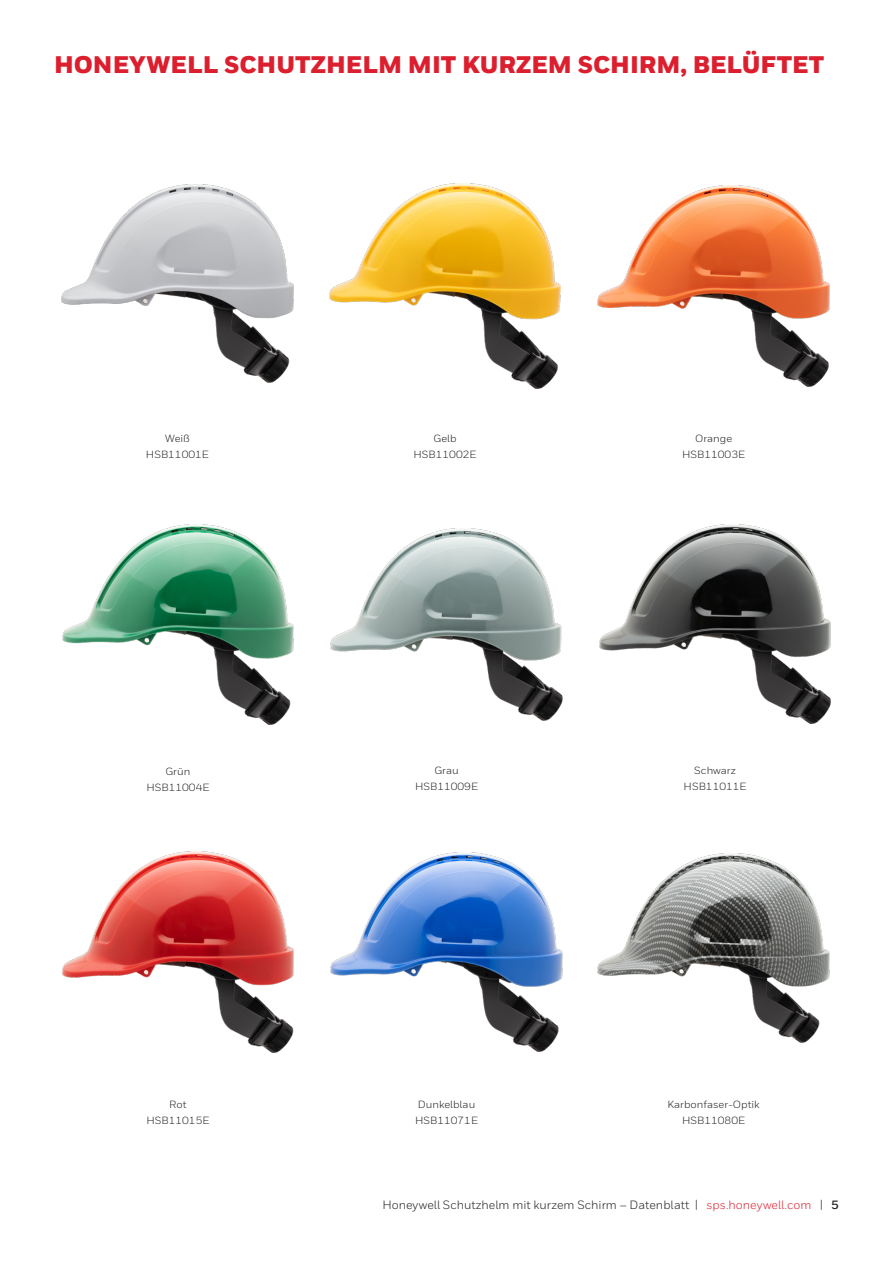
<style>
.page{position:relative;width:893px;height:1263px;background:#fff}
.page>*{position:absolute;margin:0;border:0;box-sizing:border-box;transform-origin:0 0}
.Heading_2__11_15{font:900 24px "Honeywell Sans";color:#dc1f2e}
.MASTER__Header_Foote{font:12px "Honeywell Sans";color:#231f20}
._10_Inside__Body_Tex{font:10.35px "Honeywell Sans TT";color:#231f20;scale:1.04 1}
.s1{color:#dc1f2e}
.s2{font-weight:700}
</style>
<div class="page">
<img style="left:62px;top:185px;width:231px;height:198px">
<img style="left:329px;top:183px;width:232px;height:206px">
<img style="left:598px;top:185px;width:231px;height:202px">
<img style="left:62px;top:524px;width:232px;height:200px">
<img style="left:331px;top:528px;width:231px;height:192px">
<img style="left:599px;top:525px;width:232px;height:199px">
<img style="left:62px;top:852px;width:232px;height:200px">
<img style="left:331px;top:853px;width:231px;height:198px">
<img style="left:598px;top:853px;width:231px;height:190px">
<p class="Heading_2__11_15" style="left:54px;top:49px;width:772px">HONEYWELL SCHUTZHELM MIT KURZEM SCHIRM, BELÜFTET</p>
<p class="_10_Inside__Body_Tex" style="left:165px;top:432px;width:25px">Weiß</p>
<p class="_10_Inside__Body_Tex" style="left:146px;top:448px;width:62px">HSB11001E</p>
<p class="_10_Inside__Body_Tex" style="left:433px;top:432px;width:24px">Gelb</p>
<p class="_10_Inside__Body_Tex" style="left:414px;top:448px;width:62px">HSB11002E</p>
<p class="_10_Inside__Body_Tex" style="left:695px;top:432px;width:37px">Orange</p>
<p class="_10_Inside__Body_Tex" style="left:682px;top:448px;width:62px">HSB11003E</p>
<p class="_10_Inside__Body_Tex" style="left:165px;top:765px;width:25px">Grün</p>
<p class="_10_Inside__Body_Tex" style="left:146px;top:781px;width:62px">HSB11004E</p>
<p class="_10_Inside__Body_Tex" style="left:434px;top:764px;width:25px">Grau</p>
<p class="_10_Inside__Body_Tex" style="left:415px;top:780px;width:62px">HSB11009E</p>
<p class="_10_Inside__Body_Tex" style="left:694px;top:764px;width:42px">Schwarz</p>
<p class="_10_Inside__Body_Tex" style="left:684px;top:780px;width:62px">HSB11011E</p>
<p class="_10_Inside__Body_Tex" style="left:169px;top:1098px;width:18px">Rot</p>
<p class="_10_Inside__Body_Tex" style="left:146px;top:1114px;width:62px">HSB11015E</p>
<p class="_10_Inside__Body_Tex" style="left:418px;top:1098px;width:57px">Dunkelblau</p>
<p class="_10_Inside__Body_Tex" style="left:415px;top:1114px;width:62px">HSB11071E</p>
<p class="_10_Inside__Body_Tex" style="left:667px;top:1098px;width:90px">Karbonfaser-Optik</p>
<p class="_10_Inside__Body_Tex" style="left:682px;top:1114px;width:62px">HSB11080E</p>
<p class="MASTER__Header_Foote" style="left:382px;top:1198px;width:458px">Honeywell Schutzhelm mit kurzem Schirm – Datenblatt | <span class="s1">sps.honeywell.com</span> | <span class="s2">5</span></p>
</div>
